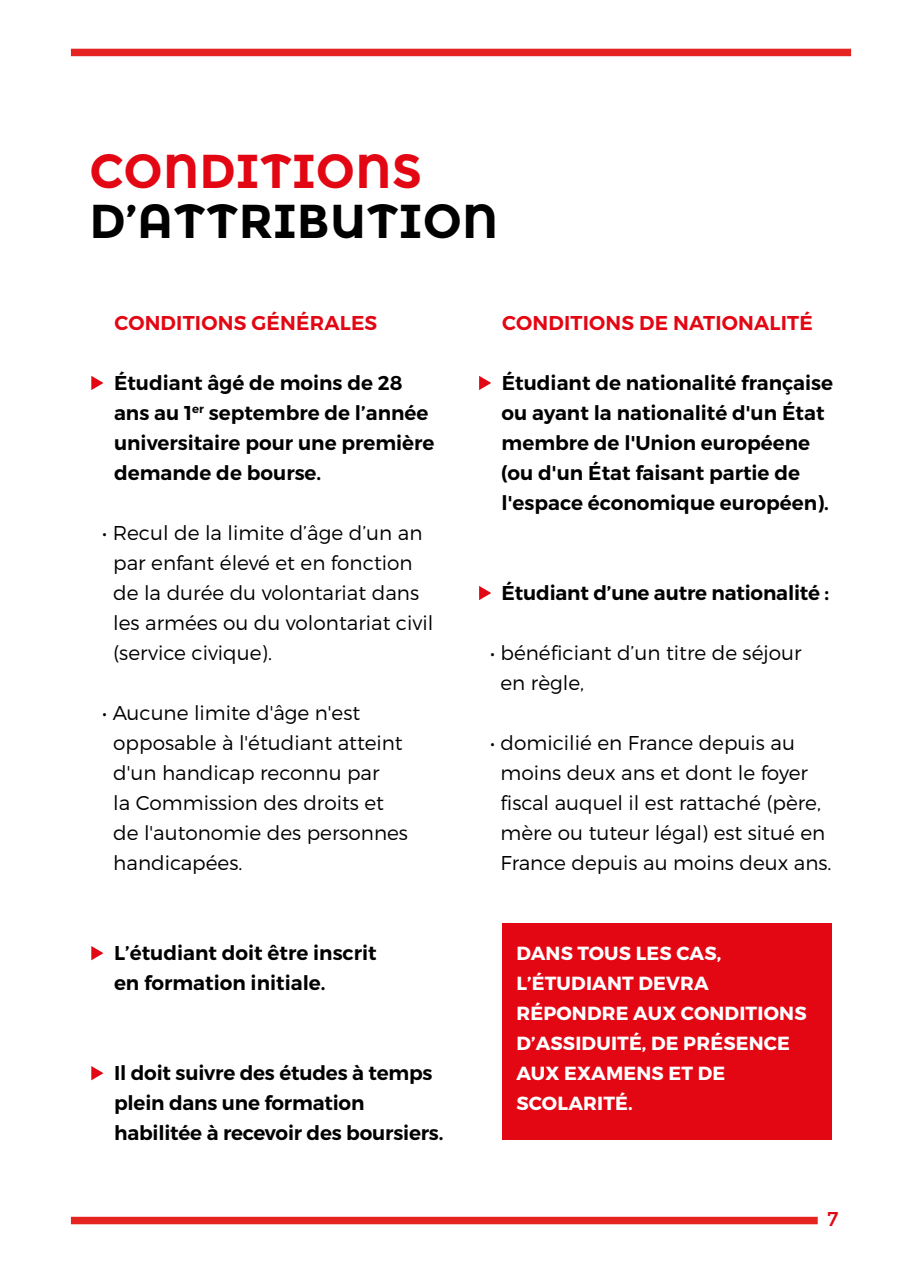
<style>
.page{position:relative;width:922px;height:1276px;background:#fff}
.page>*{position:absolute;margin:0;border:0;box-sizing:border-box;transform-origin:0 0}
.t1{font:700 47.5px "Montserrat Alternates";color:#000}
.t2{font:700 47.5px "Montserrat Alternates";color:#e30613}
.t3{font:300 20px/30px "Montserrat";color:#000}
.t4{font:600 20px/30px "Montserrat";color:#000}
.t5{font:600 20px "Montserrat";letter-spacing:.01em;color:#e30613}
.t6{font:20px "Montserrat Alternates";color:#e30613}
.t7{font:700 19px/30px "Montserrat";letter-spacing:.01em;color:#fff}
</style>
<div class="page">
<div style="left:71px;top:49px;width:779px;height:7px;background:#e52321"></div>
<div style="left:71px;top:1216px;width:746px;height:8px;background:#e52321"></div>
<svg style="left:91px;top:376px;width:12px;height:14px"></svg>
<svg style="left:91px;top:946px;width:12px;height:14px"></svg>
<svg style="left:91px;top:1066px;width:12px;height:14px"></svg>
<svg style="left:479px;top:376px;width:12px;height:14px"></svg>
<svg style="left:479px;top:586px;width:12px;height:14px"></svg>
<div style="left:502px;top:922px;width:329px;height:217px;background:#e30613"></div>
<h1 class="t2" style="left:89px;top:143px;width:334px">CONDITIONS</h1>
<h1 class="t1" style="left:89px;top:193px;width:410px">D’ATTRIBUTION</h1>
<p class="t5" style="left:114px;top:311px;width:264px">CONDITIONS GÉNÉRALES</p>
<p class="t5" style="left:502px;top:311px;width:312px">CONDITIONS DE NATIONALITÉ</p>
<p class="t4" style="left:114px;top:368px;width:322px">Étudiant âgé de moins de 28 ans au 1<sup>er</sup> septembre de l’année universitaire pour une première demande de bourse.</p>
<p class="t3" style="left:113px;top:518px;width:321px;text-indent:-11px">• Recul de la limite d’âge d’un an par enfant élevé et en fonction de la durée du volontariat dans les armées ou du volontariat civil (service civique).</p>
<p class="t3" style="left:113px;top:698px;width:296px;text-indent:-11px">• Aucune limite d'âge n'est opposable à l'étudiant atteint d'un handicap reconnu par<br>la Commission des droits et de l'autonomie des personnes handicapées.</p>
<p class="t4" style="left:114px;top:938px;width:264px">L’étudiant doit être inscrit en formation initiale.</p>
<p class="t4" style="left:114px;top:1058px;width:331px">Il doit suivre des études à temps plein dans une formation habilitée à recevoir des boursiers.</p>
<p class="t4" style="left:500px;top:368px;width:333px">Étudiant de nationalité française ou ayant la nationalité d'un État membre de l'Union européene (ou d'un État faisant partie de l'espace économique européen).</p>
<p class="t4" style="left:501px;top:578px;width:329px">Étudiant d’une autre nationalité :</p>
<p class="t3" style="left:500px;top:638px;width:302px;text-indent:-10px">• bénéficiant d’un titre de séjour en règle,</p>
<p class="t3" style="left:500px;top:728px;width:332px;text-indent:-10px">• domicilié en France depuis au moins deux ans et dont le foyer fiscal auquel il est rattaché (père, mère ou tuteur légal) est situé en<br>France depuis au moins deux ans.</p>
<p class="t7" style="left:516px;top:939px;width:291px">DANS TOUS LES CAS,<br>L’ÉTUDIANT DEVRA<br>RÉPONDRE AUX CONDITIONS<br>D’ASSIDUITÉ, DE PRÉSENCE<br>AUX EXAMENS ET DE<br>SCOLARITÉ.</p>
<p class="t6" style="left:827px;top:1205px;width:13px">7</p>
</div>
